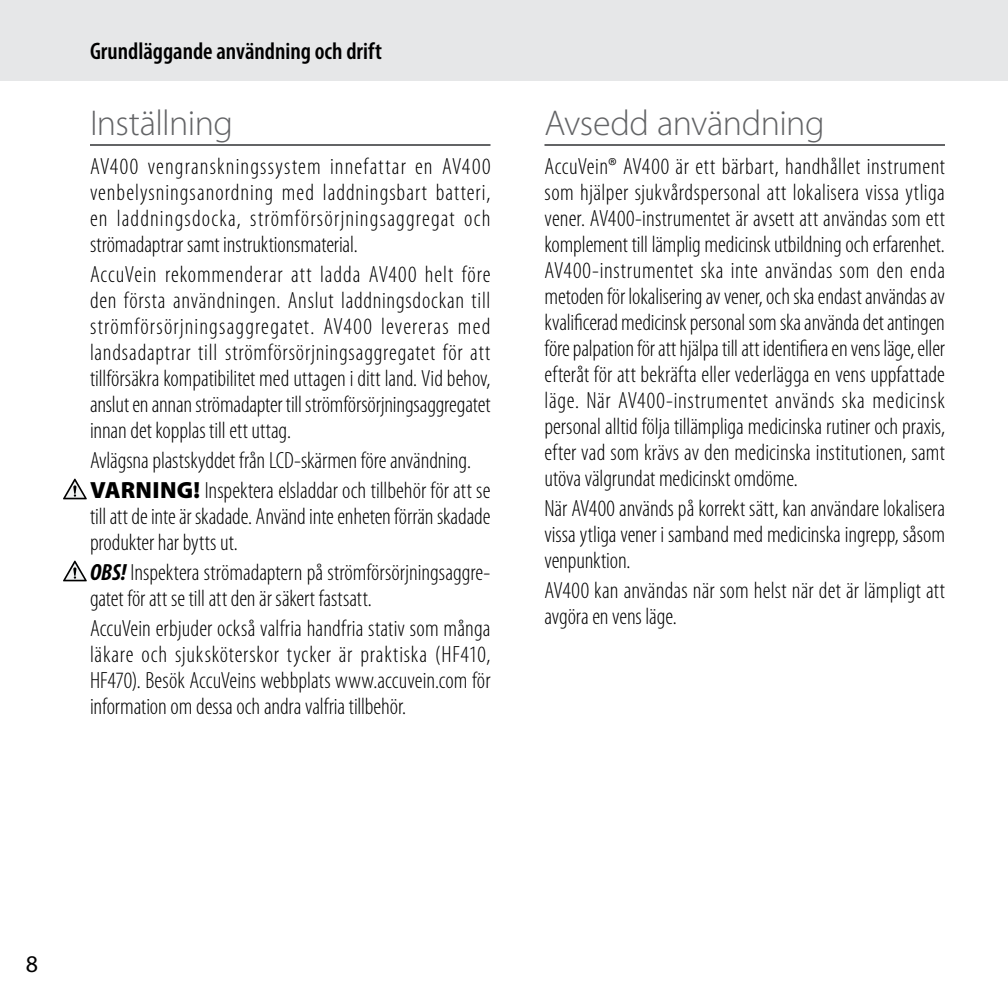
<style>
.page{position:relative;width:1008px;height:1008px;background:#fff}
.page>*{position:absolute;margin:0;border:0;box-sizing:border-box;transform-origin:0 0}
.t1{font:300 36px "Myriad Pro";letter-spacing:-.015em;color:#636466}
.t2{font:600 condensed 24px "Myriad Pro";color:#000}
.t3{font:24px "Myriad Pro";color:#000}
.t4{font:300 condensed 23.6px/26px "Myriad Pro";letter-spacing:-.005em;color:#000;text-align:justify}
.s1{font-weight:900;font-stretch:normal}
.s2{font-weight:700;font-style:italic}
</style>
<div class="page">
<div style="left:0;top:0;width:1008px;height:81px;background:#e6e7e8"></div>
<hr style="left:90px;top:144px;width:401px;height:2px;background:#636466">
<svg style="left:63px;top:479px;width:24px;height:20px"></svg>
<svg style="left:63px;top:561px;width:24px;height:20px"></svg>
<hr style="left:545px;top:144px;width:400px;height:2px;background:#636466">
<p class="t2" style="left:90px;top:42px;width:293px">Grundläggande användning och drift</p>
<h1 class="t1" style="left:90px;top:106px;width:145px">Inställning</h1>
<p class="t4" style="left:90px;top:153px;width:402px">AV400 vengranskningssystem innefattar en AV400 venbelysningsanordning med laddningsbart batteri, en laddningsdocka, strömförsörjningsaggregat och strömadaptrar samt instruktionsmaterial.</p>
<p class="t4" style="left:90px;top:261px;width:402px">AccuVein rekommenderar att ladda AV400 helt före den första användningen. Anslut laddningsdockan till strömförsörjningsaggregatet. AV400 levereras med landsadaptrar till strömförsörjningsaggregatet för att tillförsäkra kompatibilitet med uttagen i ditt land. Vid behov, anslut en annan strömadapter till strömförsörjningsaggregatet innan det kopplas till ett uttag.</p>
<p class="t4" style="left:90px;top:445px;width:402px;line-height:30px">Avlägsna plastskyddet från LCD-skärmen före användning.<br><span class="s1">VARNING!</span> Inspektera elsladdar och tillbehör för att se</p>
<p class="t4" style="left:90px;top:503px;width:402px">till att de inte är skadade. Använd inte enheten förrän skadade produkter har bytts ut.</p>
<p class="t4" style="left:90px;top:559px;width:402px"><span class="s2">OBS!</span> Inspektera strömadaptern på strömförsörjningsaggre&shy;gatet för att se till att den är säkert fastsatt.</p>
<p class="t4" style="left:90px;top:615px;width:402px">AccuVein erbjuder också valfria handfria stativ som många läkare och sjuksköterskor tycker är praktiska (HF410, HF470). Besök AccuVeins webbplats www.accuvein.com för information om dessa och andra valfria tillbehör.</p>
<h1 class="t1" style="left:544px;top:106px;width:282px">Avsedd användning</h1>
<p class="t4" style="left:544px;top:153px;width:402px">AccuVein® AV400 är ett bärbart, handhållet instrument som hjälper sjukvårdspersonal att lokalisera vissa ytliga vener. AV400-instrumentet är avsett att användas som ett komplement till lämplig medicinsk utbildning och erfarenhet.<br>AV400-instrumentet ska inte användas som den enda metoden för lokalisering av vener, och ska endast användas av kvalificerad medicinsk personal som ska använda det antingen före palpation för att hjälpa till att identifiera en vens läge, eller efteråt för att bekräfta eller vederlägga en vens uppfattade läge. När AV400-instrumentet används ska medicinsk personal alltid följa tillämpliga medicinska rutiner och praxis, efter vad som krävs av den medicinska institutionen, samt utöva välgrundat medicinskt omdöme.</p>
<p class="t4" style="left:544px;top:495px;width:402px">När AV400 används på korrekt sätt, kan användare lokalisera vissa ytliga vener i samband med medicinska ingrepp, såsom venpunktion.</p>
<p class="t4" style="left:544px;top:577px;width:402px">AV400 kan användas när som helst när det är lämpligt att avgöra en vens läge.</p>
<p class="t3" style="left:26px;top:955px;width:14px">8</p>
</div>
